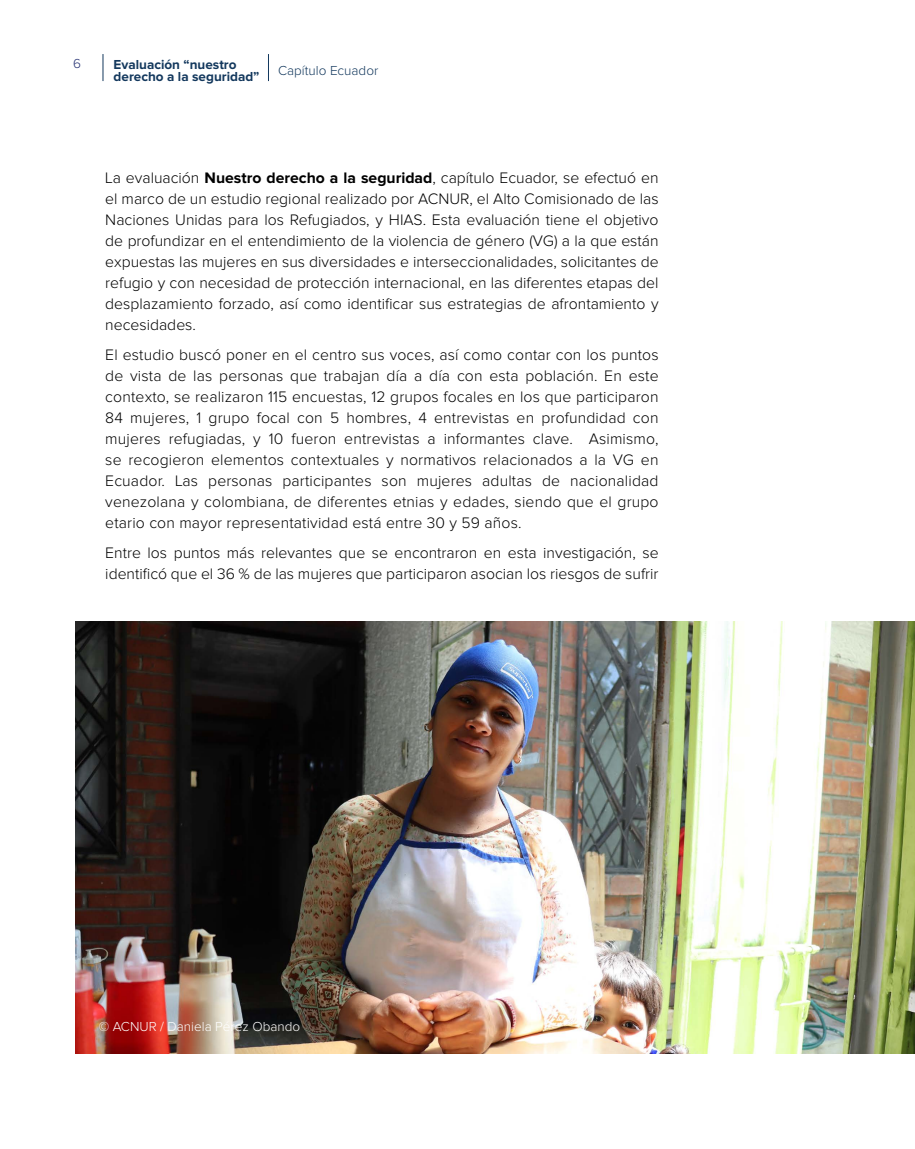
<style>
.page{position:relative;width:915px;height:1149px;background:#fff}
.page>*{position:absolute;margin:0;border:0;box-sizing:border-box;transform-origin:0 0}
.t1{font:300 15.75px/21px "Proxima Nova";color:#000;text-align:justify}
.t2{font:700 13.5px/12px "Proxima Nova";color:#13385d}
.t3{font:300 13.5px "Proxima Nova";color:#fff}
.t4{font:300 13.5px "Proxima Nova";color:#13385d}
.t5{font:300 13.5px "Proxima Nova";color:#243072}
.s1{font-weight:700}
</style>
<div class="page">
<svg style="left:103px;top:54px;width:1px;height:27px"></svg>
<svg style="left:268px;top:54px;width:1px;height:27px"></svg>
<img style="left:75px;top:621px;width:839px;height:432px">
<p class="t5" style="left:73px;top:56px;width:9px">6</p>
<p class="t2" style="left:114px;top:59px;width:147px">Evaluación “nuestro derecho a la seguridad”</p>
<p class="t4" style="left:278px;top:63px;width:102px">Capítulo Ecuador</p>
<p class="t1" style="left:105px;top:167px;width:554px">La evaluación <span class="s1">Nuestro derecho a la seguridad</span>, capítulo Ecuador, se efectuó en el marco de un estudio regional realizado por ACNUR, el Alto Comisionado de las Naciones Unidas para los Refugiados, y HIAS. Esta evaluación tiene el objetivo de profundizar en el entendimiento de la violencia de género (VG) a la que están expuestas las mujeres en sus diversidades e interseccionalidades, solicitantes de refugio y con necesidad de protección internacional, en las diferentes etapas del desplazamiento forzado, así como identificar sus estrategias de afrontamiento y necesidades.</p>
<p class="t1" style="left:105px;top:344px;width:554px">El estudio buscó poner en el centro sus voces, así como contar con los puntos de vista de las personas que trabajan día a día con esta población. En este contexto, se realizaron 115 encuestas, 12 grupos focales en los que participaron 84 mujeres, 1 grupo focal con 5 hombres, 4 entrevistas en profundidad con mujeres refugiadas, y 10 fueron entrevistas a informantes clave. Asimismo, se recogieron elementos contextuales y normativos relacionados a la VG en Ecuador. Las personas participantes son mujeres adultas de nacionalidad venezolana y colombiana, de diferentes etnias y edades, siendo que el grupo etario con mayor representatividad está entre 30 y 59 años.</p>
<p class="t1" style="left:105px;top:542px;width:554px">Entre los puntos más relevantes que se encontraron en esta investigación, se identificó que el 36 % de las mujeres que participaron asocian los riesgos de sufrir</p>
<p class="t3" style="left:99px;top:1018px;width:203px">© ACNUR / Daniela Pérez Obando</p>
</div>
